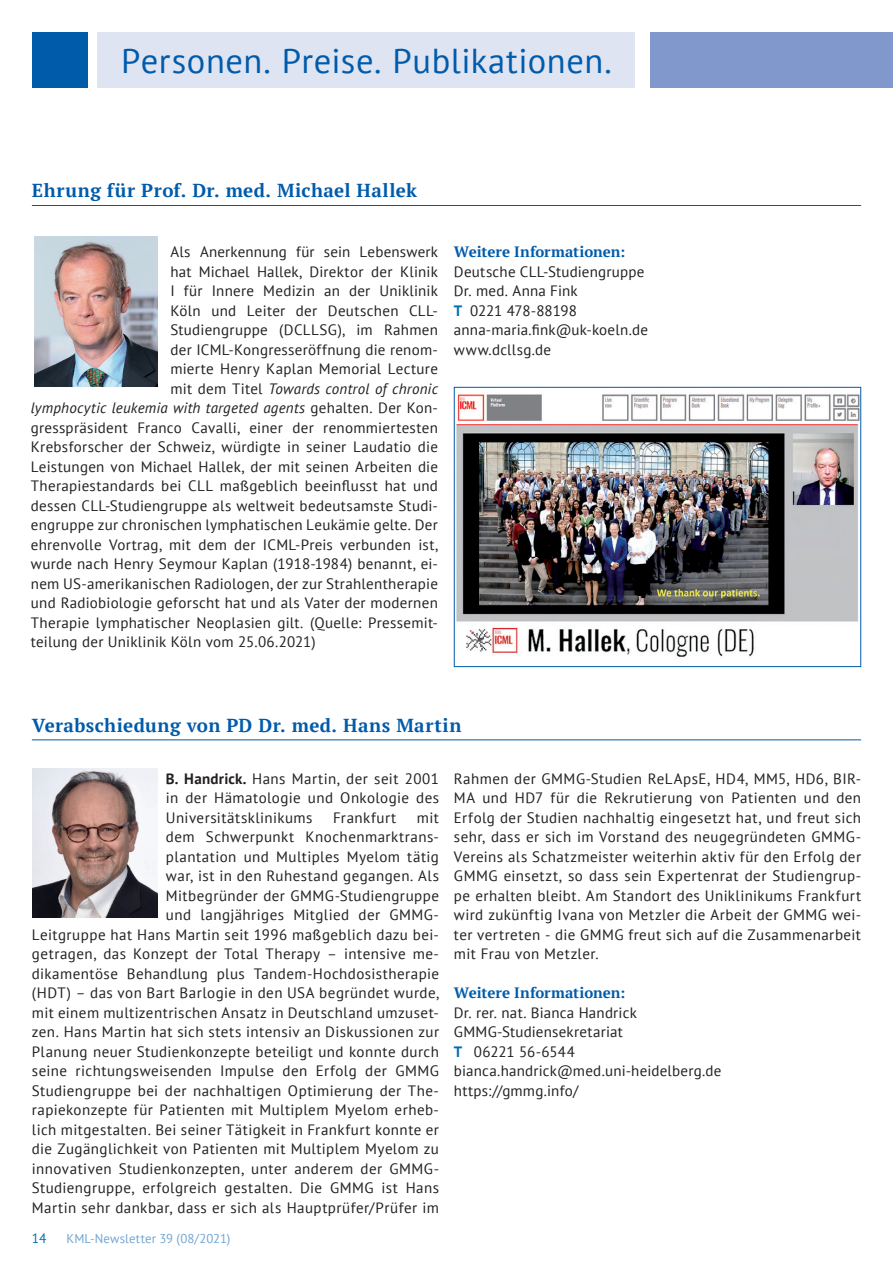
<style>
.page{position:relative;width:893px;height:1263px;background:#fff}
.page>*{position:absolute;margin:0;border:0;box-sizing:border-box;transform-origin:0 0}
.NL_BODY_MIT__Einzug{font:34.5px "PT Sans";letter-spacing:.015em;color:#015bab}
.Überschriften_mit_Li{font:700 18.75px "PT Serif";letter-spacing:.025em;color:#015bab}
.NL_BODY_OHNE_Einzug{font:15px/19.5px "PT Sans";letter-spacing:.025em;color:#231f20;text-align:justify}
.NL_BODY_OHNE_Einzug-2{font:italic 15px "PT Sans";letter-spacing:.015em;color:#231f20}
.NL_BODY_OHNE_Einzug-3{font:700 15px "PT Serif";letter-spacing:-.005em;color:#015bab}
.NL_BODY_OHNE_Einzug-4{font:15px "PT Sans";letter-spacing:-.01em;color:#231f20}
.NL_BODY_OHNE_Einzug-5{font:15px "PT Sans";color:#231f20}
.t1{font:13.5px "PT Sans";color:#006faf}
.t2{font:12.75px "PT Sans";letter-spacing:.015em;color:#71a5d0}
.s1{font-style:normal}
.s2{font-weight:700;color:#006faf}
.s3{font-weight:700}
</style>
<div class="page">
<div style="left:650px;top:32px;width:243px;height:55px;background:#8198cd"></div>
<div style="left:98px;top:32px;width:537px;height:55px;background:#dee4f2"></div>
<div style="left:32px;top:32px;width:55px;height:55px;background:#015bab"></div>
<hr style="left:32px;top:205px;width:829px;height:1px;background:#015bab">
<img style="left:456px;top:394px;width:403px;height:263px">
<div style="left:454px;top:387px;width:407px;height:280px;border:1px solid #015bab"></div>
<hr style="left:32px;top:739px;width:829px;height:1px;background:#015bab">
<img style="left:33px;top:768px;width:125px;height:150px">
<img style="left:34px;top:236px;width:124px;height:151px">
<p class="NL_BODY_MIT__Einzug" style="left:121px;top:39px;width:492px">Personen. Preise. Publikationen.</p>
<p class="Überschriften_mit_Li" style="left:32px;top:178px;width:387px">Ehrung für Prof. Dr. med. Michael Hallek</p>
<p class="NL_BODY_OHNE_Einzug" style="left:170px;top:242px;width:269px">Als Anerkennung für sein Lebenswerk</p>
<p class="NL_BODY_OHNE_Einzug" style="left:170px;top:261px;width:269px">hat Michael Hallek, Direktor der Klinik</p>
<p class="NL_BODY_OHNE_Einzug" style="left:170px;top:281px;width:269px">I für Innere Medizin an der Uniklinik</p>
<p class="NL_BODY_OHNE_Einzug" style="left:170px;top:300px;width:269px">Köln und Leiter der Deutschen CLL-</p>
<p class="NL_BODY_OHNE_Einzug" style="left:170px;top:320px;width:269px">Studiengruppe (DCLLSG), im Rahmen</p>
<p class="NL_BODY_OHNE_Einzug" style="left:170px;top:339px;width:269px">der ICML-Kongresseröffnung die renom-</p>
<p class="NL_BODY_OHNE_Einzug" style="left:170px;top:359px;width:269px">mierte Henry Kaplan Memorial Lecture</p>
<p class="NL_BODY_OHNE_Einzug-2" style="left:170px;top:379px;width:269px"><span class="s1">mit dem Titel</span> Towards control of chronic</p>
<p class="NL_BODY_OHNE_Einzug-2" style="left:31px;top:398px;width:409px">lymphocytic leukemia with targeted agents <span class="s1">gehalten. Der Kon-</span></p>
<p class="NL_BODY_OHNE_Einzug" style="left:31px;top:417px;width:409px">gresspräsident Franco Cavalli, einer der renommiertesten</p>
<p class="NL_BODY_OHNE_Einzug" style="left:31px;top:437px;width:409px">Krebsforscher der Schweiz, würdigte in seiner Laudatio die</p>
<p class="NL_BODY_OHNE_Einzug" style="left:31px;top:456px;width:409px">Leistungen von Michael Hallek, der mit seinen Arbeiten die</p>
<p class="NL_BODY_OHNE_Einzug" style="left:31px;top:476px;width:409px">Therapiestandards bei CLL maßgeblich beeinflusst hat und</p>
<p class="NL_BODY_OHNE_Einzug" style="left:31px;top:495px;width:409px">dessen CLL-Studiengruppe als weltweit bedeutsamste Studi-</p>
<p class="NL_BODY_OHNE_Einzug" style="left:31px;top:515px;width:409px">engruppe zur chronischen lymphatischen Leukämie gelte. Der</p>
<p class="NL_BODY_OHNE_Einzug" style="left:31px;top:534px;width:409px">ehrenvolle Vortrag, mit dem der ICML-Preis verbunden ist,</p>
<p class="NL_BODY_OHNE_Einzug" style="left:31px;top:554px;width:409px">wurde nach Henry Seymour Kaplan (1918-1984) benannt, ei-</p>
<p class="NL_BODY_OHNE_Einzug" style="left:31px;top:573px;width:409px">nem US-amerikanischen Radiologen, der zur Strahlentherapie</p>
<p class="NL_BODY_OHNE_Einzug" style="left:31px;top:593px;width:409px">und Radiobiologie geforscht hat und als Vater der modernen</p>
<p class="NL_BODY_OHNE_Einzug" style="left:31px;top:612px;width:409px">Therapie lymphatischer Neoplasien gilt. (Quelle: Pressemit-</p>
<p class="NL_BODY_OHNE_Einzug" style="left:31px;top:632px;width:286px">teilung der Uniklinik Köln vom 25.06.2021)</p>
<p class="NL_BODY_OHNE_Einzug-3" style="left:454px;top:242px;width:173px">Weitere Informationen:</p>
<p class="NL_BODY_OHNE_Einzug" style="left:454px;top:261px;width:192px">Deutsche CLL-Studiengruppe</p>
<p class="NL_BODY_OHNE_Einzug" style="left:454px;top:281px;width:125px">Dr. med. Anna Fink</p>
<p class="NL_BODY_OHNE_Einzug-4" style="left:454px;top:301px;width:125px"><span class="s2">T</span> 0221 478-88198</p>
<p class="NL_BODY_OHNE_Einzug" style="left:454px;top:320px;width:196px">anna-maria.fink@uk-koeln.de</p>
<p class="NL_BODY_OHNE_Einzug" style="left:454px;top:339px;width:99px">www.dcllsg.de</p>
<p class="Überschriften_mit_Li" style="left:32px;top:713px;width:431px">Verabschiedung von PD Dr. med. Hans Martin</p>
<p class="NL_BODY_OHNE_Einzug" style="left:166px;top:768px;width:275px"><span class="s3">B. Handrick.</span> Hans Martin, der seit 2001 in der Hämatologie und Onkologie des Universitätsklinikums</p>
<p class="NL_BODY_OHNE_Einzug" style="left:454px;top:768px;width:409px">Rahmen der GMMG-Studien ReLApsE, HD4, MM5, HD6, BIR-MA und HD7 für die Rekrutierung von Patienten und den Erfolg der Studien nachhaltig eingesetzt hat, und freut sich sehr, dass er sich im Vorstand des neugegründeten GMMG-Vereins als Schatzmeister weiterhin aktiv für den Erfolg der GMMG einsetzt, so dass sein Expertenrat der Studiengrup&shy;pe erhalten bleibt. Am Standort des Uniklinikums Frankfurt wird zukünftig Ivana von Metzler die Arbeit der GMMG wei&shy;ter vertreten - die GMMG freut sich auf die Zusammenarbeit mit Frau von Metzler.</p>
<p class="NL_BODY_OHNE_Einzug-3" style="left:454px;top:983px;width:173px">Weitere Informationen:</p>
<p class="NL_BODY_OHNE_Einzug" style="left:454px;top:1002px;width:184px">Dr. rer. nat. Bianca Handrick</p>
<p class="NL_BODY_OHNE_Einzug" style="left:454px;top:1022px;width:170px">GMMG-Studiensekretariat</p>
<p class="NL_BODY_OHNE_Einzug-5" style="left:454px;top:1042px;width:123px"><span class="s2">T</span> 06221 56-6544</p>
<p class="NL_BODY_OHNE_Einzug" style="left:454px;top:1061px;width:269px">bianca.handrick@med.uni-heidelberg.de</p>
<p class="NL_BODY_OHNE_Einzug" style="left:454px;top:1080px;width:126px">https://gmmg.info/</p>
<p class="NL_BODY_OHNE_Einzug" style="left:32px;top:807px;width:409px;text-align:right">mit<br>dem Schwerpunkt Knochenmarktrans-<br>plantation und Multiples Myelom tätig<br>war, ist in den Ruhestand gegangen. Als<br>Mitbegründer der GMMG-Studiengruppe<br>und langjähriges Mitglied der GMMG-<br>Leitgruppe hat Hans Martin seit 1996 maßgeblich dazu bei&shy;getragen, das Konzept der Total Therapy – intensive me&shy;dikamentöse Behandlung plus Tandem-Hochdosistherapie (HDT) – das von Bart Barlogie in den USA begründet wurde, mit einem multizentrischen Ansatz in Deutschland umzuset&shy;zen. Hans Martin hat sich stets intensiv an Diskussionen zur Planung neuer Studienkonzepte beteiligt und konnte durch seine richtungsweisenden Impulse den Erfolg der GMMG Studiengruppe bei der nachhaltigen Optimierung der The&shy;rapiekonzepte für Patienten mit Multiplem Myelom erheb&shy;lich mitgestalten. Bei seiner Tätigkeit in Frankfurt konnte er die Zugänglichkeit von Patienten mit Multiplem Myelom zu innovativen Studienkonzepten, unter anderem der GMMG-Studiengruppe, erfolgreich gestalten. Die GMMG ist Hans Martin sehr dankbar, dass er sich als Hauptprüfer/Prüfer im</p>
<p class="NL_BODY_OHNE_Einzug" style="left:333px;top:807px;width:65px">Frankfurt</p>
<p class="t1" style="left:32px;top:1230px;width:16px">14</p>
<p class="t2" style="left:66px;top:1231px;width:166px">KML-Newsletter 39 (08/2021)</p>
</div>
